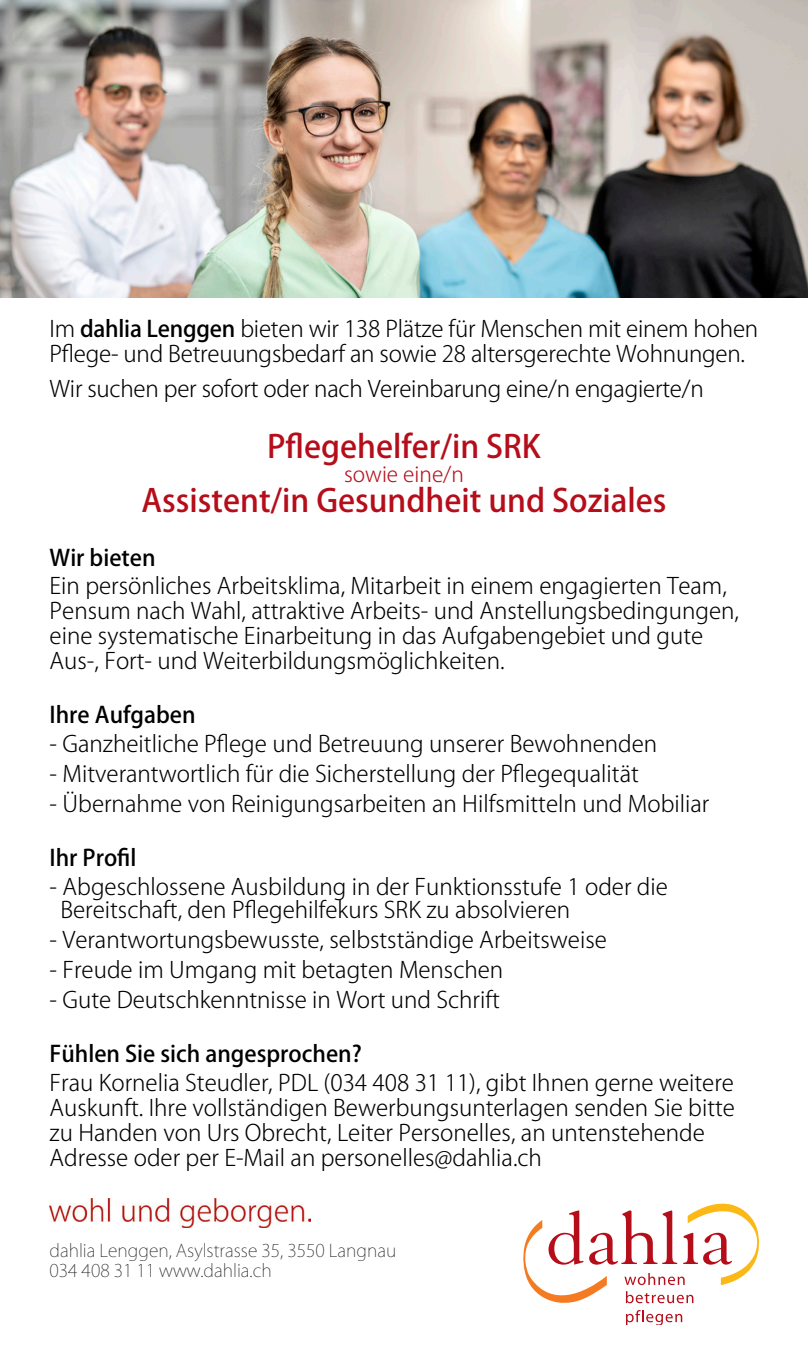
<style>
.page{position:relative;width:808px;height:1347px;background:#fff}
.page>*{position:absolute;margin:0;border:0;box-sizing:border-box;transform-origin:0 0}
.t1{font:500 31.5px "Koz Go Pr 6 N";color:#b50e1a}
.t2{font:300 22.5px/25px "Koz Go Pr 6 N";color:#000}
.t3{font:500 22.5px "Koz Go Pr 6 N";color:#000}
.t4{font:300 21px "Koz Go Pr 6 N";color:#b50e1a}
.t5{font:200 17.5px "Koz Go Pr 6 N";color:#231f20}
.s1{font-weight:500}
</style>
<div class="page">
<img style="left:0;top:0;width:808px;height:297px">
<svg style="left:523px;top:1203px;width:236px;height:121px"></svg>
<img style="left:50px;top:1198px;width:260px;height:29px">
<p class="t2" style="left:50px;top:317px;width:710px">Im <span class="s1">dahlia Lenggen</span> bieten wir 138 Plätze für Menschen mit einem hohen<br>Pflege- und Betreuungsbedarf an sowie 28 altersgerechte Wohnungen.</p>
<p class="t2" style="left:50px;top:377px;width:656px">Wir suchen per sofort oder nach Vereinbarung eine/n engagierte/n</p>
<p class="t1" style="left:267px;top:428px;width:275px">Pflegehelfer/in SRK</p>
<p class="t4" style="left:344px;top:462px;width:121px">sowie eine/n</p>
<p class="t1" style="left:142px;top:482px;width:526px">Assistent/in Gesundheit und Soziales</p>
<p class="t3" style="left:50px;top:545px;width:107px">Wir bieten</p>
<p class="t2" style="left:50px;top:574px;width:691px">Ein persönliches Arbeitsklima, Mitarbeit in einem engagierten Team,<br>Pensum nach Wahl, attraktive Arbeits- und Anstellungsbedingungen, eine systematische Einarbeitung in das Aufgabengebiet und gute</p>
<p class="t2" style="left:50px;top:649px;width:456px">Aus-, Fort- und Weiterbildungsmöglichkeiten.</p>
<p class="t3" style="left:50px;top:702px;width:148px">Ihre Aufgaben</p>
<p class="t2" style="left:50px;top:732px;width:609px">- Ganzheitliche Pflege und Betreuung unserer Bewohnenden</p>
<p class="t2" style="left:50px;top:762px;width:591px">- Mitverantwortlich für die Sicherstellung der Pflegequalität</p>
<p class="t2" style="left:50px;top:792px;width:661px">- Übernahme von Reinigungsarbeiten an Hilfsmitteln und Mobiliar</p>
<p class="t3" style="left:50px;top:845px;width:88px">Ihr Profil</p>
<p class="t2" style="left:50px;top:874px;width:620px">- Abgeschlossene Ausbildung in der Funktionsstufe 1 oder die</p>
<p class="t2" style="left:60px;top:898px;width:511px">Bereitschaft, den Pflegehilfekurs SRK zu absolvieren</p>
<p class="t2" style="left:50px;top:928px;width:559px">- Verantwortungsbewusste, selbstständige Arbeitsweise</p>
<p class="t2" style="left:50px;top:958px;width:455px">- Freude im Umgang mit betagten Menschen</p>
<p class="t2" style="left:50px;top:988px;width:452px">- Gute Deutschkenntnisse in Wort und Schrift</p>
<p class="t3" style="left:50px;top:1041px;width:314px">Fühlen Sie sich angesprochen?</p>
<p class="t2" style="left:50px;top:1070px;width:687px">Frau Kornelia Steudler, PDL (034 408 31 11), gibt Ihnen gerne weitere Auskunft. Ihre vollständigen Bewerbungsunterlagen senden Sie bitte zu Handen von Urs Obrecht, Leiter Personelles, an untenstehende Adresse oder per E-Mail an personelles@dahlia.ch</p>
<p class="t5" style="left:50px;top:1241px;width:348px">dahlia Lenggen, Asylstrasse 35, 3550 Langnau</p>
<p class="t5" style="left:50px;top:1261px;width:224px">034 408 31 11 www.dahlia.ch</p>
</div>
